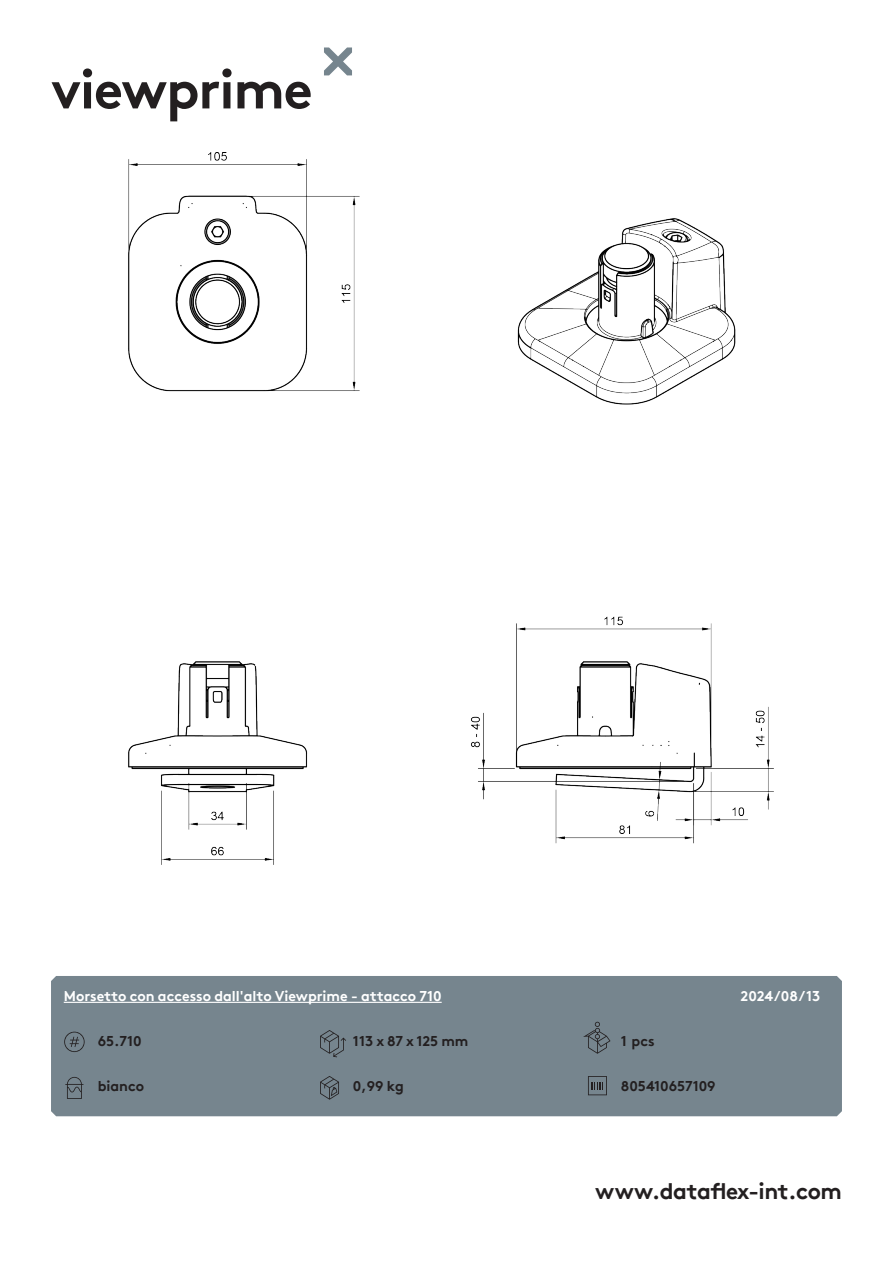
<style>
.page{position:relative;width:893px;height:1263px;background:#fff}
.page>*{position:absolute;margin:0;border:0;box-sizing:border-box;transform-origin:0 0}
.t1{font:700 54px "Brown Pro TT";letter-spacing:-.02em;color:#231f20}
.t2{font:700 22.5px "Brown Pro TT";letter-spacing:-.02em;color:#231f20}
.t3{font:700 14.25px "Brown Pro TT";color:#fff}
.specificaties{font:700 14.25px "Brown Pro TT";color:#231f20}
</style>
<div class="page">
<svg style="left:324px;top:47px;width:28px;height:28px"></svg>
<div style="left:51px;top:976px;width:791px;height:140px;background:#76858e"></div>
<img style="left:128px;top:152px;width:646px;height:713px">
<svg style="left:64px;top:1032px;width:21px;height:20px"></svg>
<svg style="left:65px;top:1077px;width:18px;height:22px"></svg>
<svg style="left:320px;top:1030px;width:26px;height:27px"></svg>
<svg style="left:583px;top:1022px;width:27px;height:32px"></svg>
<svg style="left:320px;top:1076px;width:19px;height:24px"></svg>
<svg style="left:588px;top:1076px;width:19px;height:19px"></svg>
<hr style="left:64px;top:1002px;width:378px;height:1px;background:#fff">
<h1 class="t1" style="left:51px;top:46px;width:263px">viewprime</h1>
<p class="t3" style="left:64px;top:985px;width:379px">Morsetto con accesso dall'alto Viewprime - attacco 710</p>
<p class="t3" style="left:741px;top:985px;width:81px">2024/08/13</p>
<p class="specificaties" style="left:98px;top:1029px;width:45px">65.710</p>
<p class="specificaties" style="left:98px;top:1074px;width:48px">bianco</p>
<p class="specificaties" style="left:353px;top:1029px;width:117px">113 x 87 x 125 mm</p>
<p class="specificaties" style="left:621px;top:1029px;width:35px">1 pcs</p>
<p class="specificaties" style="left:353px;top:1074px;width:52px">0,99 kg</p>
<p class="specificaties" style="left:621px;top:1074px;width:96px">805410657109</p>
<h2 class="t2" style="left:595px;top:1173px;width:248px">www.dataflex-int.com</h2>
</div>
